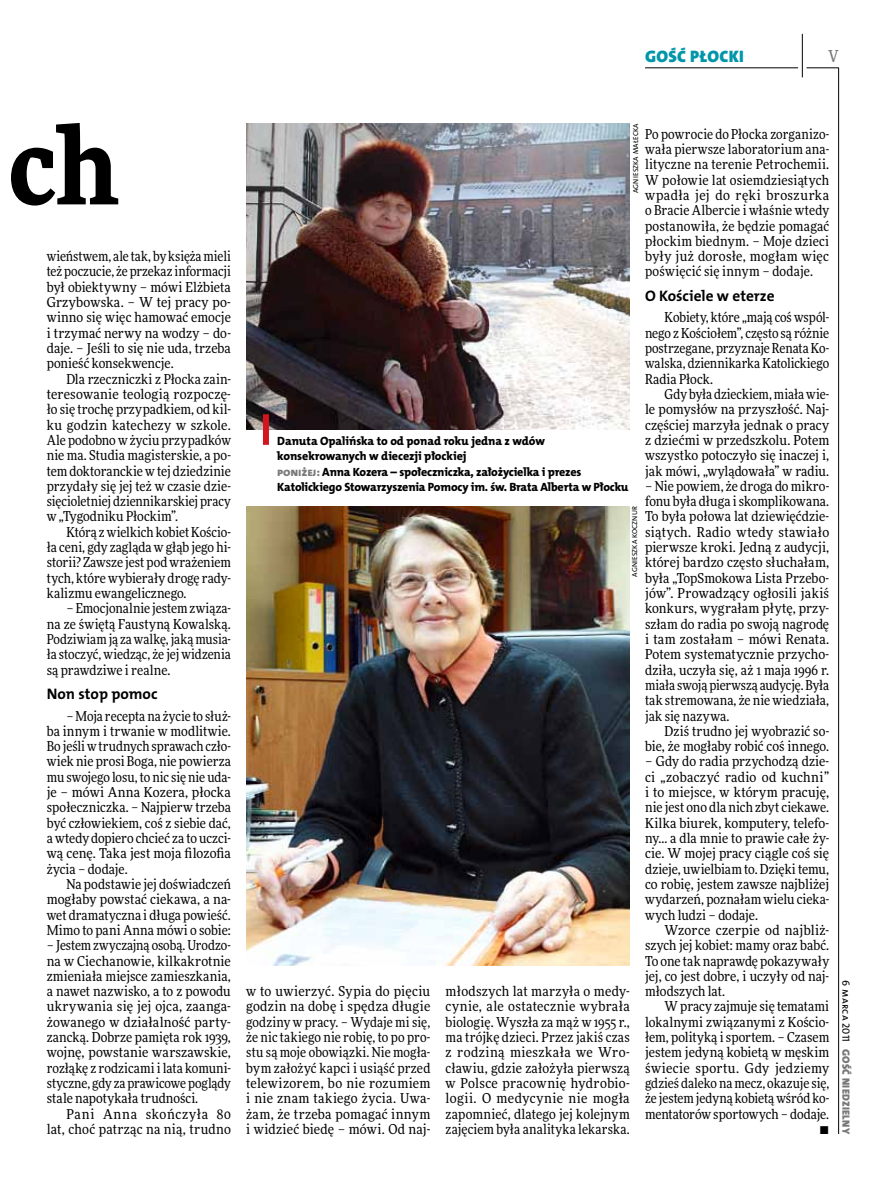
<style>
.page{position:relative;width:893px;height:1191px;background:#fff}
.page>*{position:absolute;margin:0;border:0;box-sizing:border-box;transform-origin:0 0}
.t1{font:900 108px "Freeday Narrow";color:#000}
.t2{font:16.65px "The Mix HP9 Blk";letter-spacing:.02em;color:#0096aa}
.t3{font:500 16.5px "Freeday Narrow";color:#787779;scale:.9 1}
.t4{font:15.3px "The Mix HP7 Bld";color:#000}
.t5{font:13.65px/15.3px "Freeday Narrow News";letter-spacing:.005em;color:#000;text-align:justify}
.t6{font:13.65px/15.3px "Freeday Narrow News";letter-spacing:.03em;color:#000;text-align:right}
.t7{font:12px/15.3px "The Mix HP8 Ex Bld";letter-spacing:-.015em;color:#000}
.t8{font:10.5px "The Mix HP9 Blk";letter-spacing:.025em;color:#787779}
.t9{font:10.5px "The Mix HP5 Plain";color:#000}
.t10{font:7.2px "The Mix HP5 Plain";letter-spacing:.015em;color:#000}
.s1{color:#787779}
</style>
<div class="page">
<hr style="left:806px;top:68px;width:33px;height:1px;background:#000">
<hr style="left:645px;top:68px;width:153px;height:1px;background:#000">
<hr style="left:838px;top:68px;width:1px;height:1066px;background:#000">
<hr style="left:802px;top:34px;width:1px;height:43px;background:#000">
<img style="left:246px;top:123px;width:384px;height:306px">
<img style="left:246px;top:506px;width:384px;height:459px">
<div style="left:263px;top:414px;width:6px;height:31px;background:#d3151f"></div>
<p class="t2" style="left:645px;top:46px;width:100px">GOŚĆ PŁOCKI</p>
<p class="t3" style="left:828px;top:46px;width:13px">V</p>
<h1 class="t1" style="left:9px;top:95px;width:111px">ch</h1>
<p class="t5" style="left:47px;top:248px;width:186px">wieństwem, ale tak, by księża mieli też poczucie, że przekaz informacji był obiektywny – mówi Elżbieta Grzybowska. – W tej pracy po&shy;winno się więc hamować emocje i trzymać nerwy na wodzy – do&shy;daje. – Jeśli to się nie uda, trzeba ponieść konsekwencje.</p>
<p class="t5" style="left:47px;top:371px;width:186px;text-indent:20px">Dla rzeczniczki z Płocka zain&shy;teresowanie teologią rozpoczę&shy;ło się trochę przypadkiem, od kil&shy;ku godzin katechezy w szkole.<br>Ale podobno w życiu przypadków nie ma. Studia magisterskie, a po&shy;tem doktoranckie w tej dziedzinie przydały się jej też w czasie dzie&shy;sięcioletniej dziennikarskiej pracy w „Tygodniku Płockim”.</p>
<p class="t5" style="left:47px;top:524px;width:186px;text-indent:20px">Którą z wielkich kobiet Kościo&shy;ła ceni, gdy zagląda w głąb jego hi&shy;storii? Zawsze jest pod wrażeniem tych, które wybierały drogę rady&shy;kalizmu ewangelicznego.</p>
<p class="t5" style="left:47px;top:600px;width:186px;text-indent:20px">– Emocjonalnie jestem związa&shy;na ze świętą Faustyną Kowalską.<br>Podziwiam ją za walkę, jaką musia&shy;ła stoczyć, wiedząc, że jej widzenia są prawdziwe i realne.</p>
<p class="t4" style="left:47px;top:683px;width:112px">Non stop pomoc</p>
<p class="t5" style="left:47px;top:708px;width:186px;text-indent:20px">– Moja recepta na życie to służ&shy;ba innym i trwanie w modlitwie.<br>Bo jeśli w trudnych sprawach czło&shy;wiek nie prosi Boga, nie powierza mu swojego losu, to nic się nie uda&shy;je – mówi Anna Kozera, płocka społeczniczka. – Najpierw trzeba być człowiekiem, coś z siebie dać, a wtedy dopiero chcieć za to uczci&shy;wą cenę. Taka jest moja filozofia życia – dodaje.</p>
<p class="t5" style="left:47px;top:876px;width:186px;text-indent:20px">Na podstawie jej doświadczeń mogłaby powstać ciekawa, a na&shy;wet dramatyczna i długa powieść.<br>Mimo to pani Anna mówi o sobie:</p>
<p class="t5" style="left:47px;top:937px;width:186px">– Jestem zwyczajną osobą. Urodzo&shy;na w Ciechanowie, kilkakrotnie zmieniała miejsce zamieszkania, a nawet nazwisko, a to z powodu ukrywania się jej ojca, zaanga&shy;żowanego w działalność party&shy;zancką. Dobrze pamięta rok 1939, wojnę, powstanie warszawskie, rozłąkę z rodzicami i lata komuni&shy;styczne, gdy za prawicowe poglądy stale napotykała trudności.</p>
<p class="t6" style="left:47px;top:1106px;width:186px">Pani Anna skończyła 80 lat, choć patrząc na nią, trudno</p>
<p class="t10" style="left:631px;top:193px;width:71px;rotate:-90deg">Agnieszka Małecka</p>
<p class="t5" style="left:645px;top:126px;width:186px">Po powrocie do Płocka zorganizo&shy;wała pierwsze laboratorium ana&shy;lityczne na terenie Petrochemii.<br>W połowie lat osiemdziesiątych wpadła jej do ręki broszurka o Bracie Albercie i właśnie wtedy postanowiła, że będzie pomagać płockim biednym. – Moje dzieci były już dorosłe, mogłam więc poświęcić się innym – dodaje.</p>
<p class="t4" style="left:645px;top:285px;width:131px">O Kościele w eterze</p>
<p class="t5" style="left:645px;top:310px;width:186px;text-indent:20px">Kobiety, które „mają coś wspól&shy;nego z Kościołem”, często są różnie postrzegane, przyznaje Renata Ko&shy;walska, dziennikarka Katolickiego Radia Płock.</p>
<p class="t5" style="left:645px;top:386px;width:186px;text-indent:20px">Gdy była dzieckiem, miała wie&shy;le pomysłów na przyszłość. Naj&shy;częściej marzyła jednak o pracy z dziećmi w przedszkolu. Potem wszystko potoczyło się inaczej i, jak mówi, „wylądowała” w radiu.</p>
<p class="t5" style="left:645px;top:478px;width:186px">– Nie powiem, że droga do mikro&shy;fonu była długa i skomplikowana.<br>To była połowa lat dziewięćdzie&shy;siątych. Radio wtedy stawiało pierwsze kroki. Jedną z audycji, której bardzo często słuchałam, była „TopSmokowa Lista Przebo&shy;jów”. Prowadzący ogłosili jakiś konkurs, wygrałam płytę, przy&shy;szłam do radia po swoją nagrodę i tam zostałam – mówi Renata.<br>Potem systematycznie przycho&shy;dziła, uczyła się, aż 1 maja 1996 r. miała swoją pierwszą audycję. Była tak stremowana, że nie wiedziała, jak się nazywa.</p>
<p class="t5" style="left:645px;top:723px;width:186px;text-align:right">Dziś trudno jej wyobrazić so&shy;bie, że mogłaby robić coś innego.</p>
<p class="t5" style="left:645px;top:754px;width:186px">– Gdy do radia przychodzą dzie&shy;ci „zobaczyć radio od kuchni” i to miejsce, w którym pracuję, nie jest ono dla nich zbyt ciekawe.<br>Kilka biurek, komputery, telefo&shy;ny... a dla mnie to prawie całe ży&shy;cie. W mojej pracy ciągle coś się dzieje, uwielbiam to. Dzięki temu, co robię, jestem zawsze najbliżej wydarzeń, poznałam wielu cieka&shy;wych ludzi – dodaje.</p>
<p class="t5" style="left:645px;top:922px;width:186px;text-indent:20px">Wzorce czerpie od najbliż&shy;szych jej kobiet: mamy oraz babć.<br>To one tak naprawdę pokazywały jej, co jest dobre, i uczyły od naj&shy;młodszych lat.</p>
<p class="t5" style="left:645px;top:998px;width:186px;text-align:right">W pracy zajmuje się tematami lokalnymi związanymi z Kościo&shy;łem, polityką i sportem. – Czasem jestem jedyną kobietą w męskim świecie sportu. Gdy jedziemy gdzieś daleko na mecz, okazuje się, że jestem jedyną kobietą wśród ko&shy;mentatorów sportowych – dodaje. •</p>
<p class="t7" style="left:277px;top:433px;width:353px">Danuta Opalińska to od ponad roku jedna z wdów konsekrowanych w diecezji płockiej<br><span class="s1">poniżej:</span> Anna Kozera – społeczniczka, założycielka i prezes Katolickiego Stowarzyszenia Pomocy im. św. Brata Alberta w Płocku</p>
<p class="t10" style="left:630px;top:577px;width:72px;rotate:-90deg">Agnieszka Kocznur</p>
<p class="t5" style="left:246px;top:983px;width:186px">w to uwierzyć. Sypia do pięciu godzin na dobę i spędza długie godziny w pracy. – Wydaje mi się, że nic takiego nie robię, to po pro&shy;stu są moje obowiązki. Nie mogła&shy;bym założyć kapci i usiąść przed telewizorem, bo nie rozumiem i nie znam takiego życia. Uwa&shy;żam, że trzeba pomagać innym i widzieć biedę – mówi. Od naj-</p>
<p class="t5" style="left:446px;top:983px;width:186px">młodszych lat marzyła o medy&shy;cynie, ale ostatecznie wybrała biologię. Wyszła za mąż w 1955 r., ma trójkę dzieci. Przez jakiś czas z rodziną mieszkała we Wro&shy;cławiu, gdzie założyła pierwszą w Polsce pracownię hydrobio&shy;logii. O medycynie nie mogła zapomnieć, dlatego jej kolejnym zajęciem była analityka lekarska.</p>
<p class="t9" style="left:853px;top:980px;width:63px;rotate:90deg">6 marca 2011</p>
<p class="t8" style="left:853px;top:1049px;width:86px;rotate:90deg">GOŚĆ NIEDZIELNY</p>
</div>
